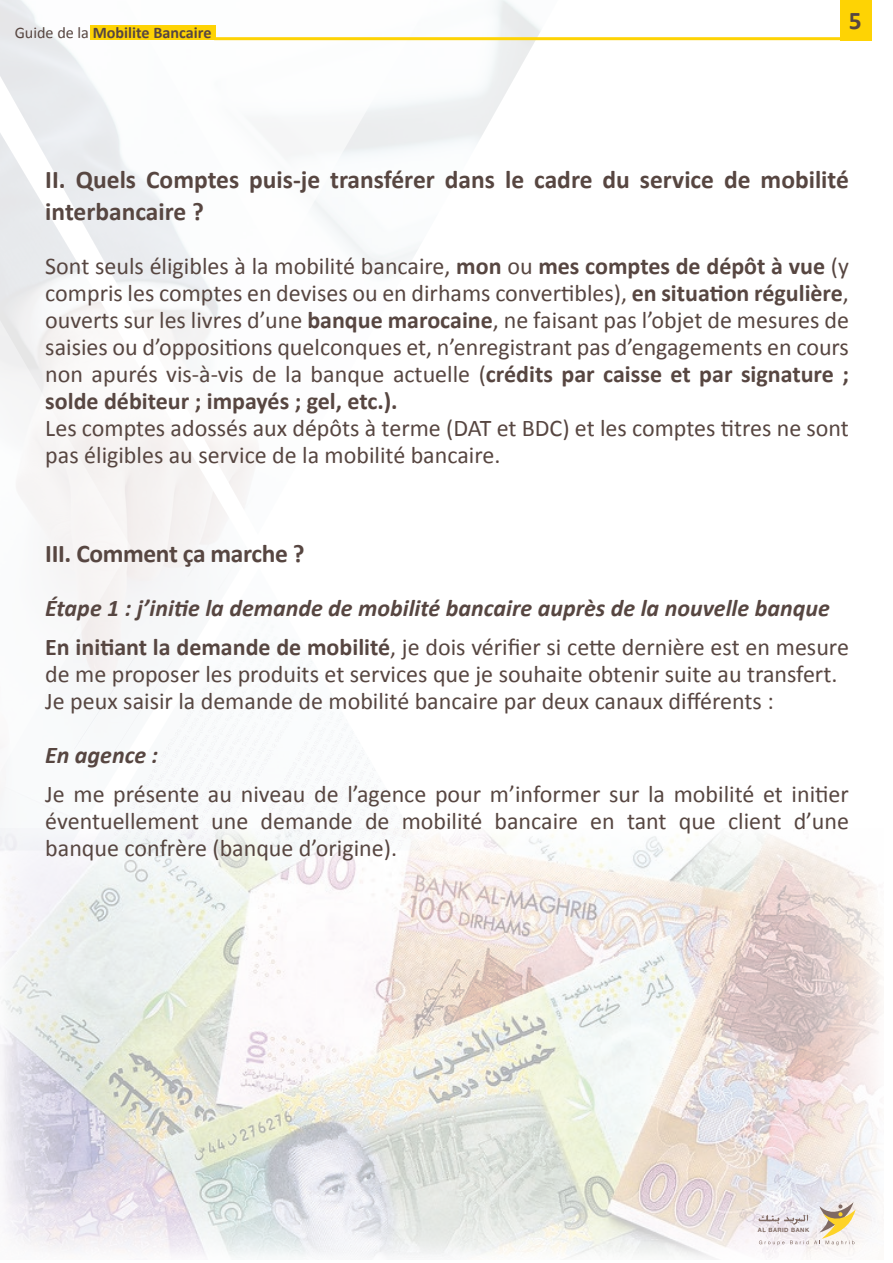
<style>
.page{position:relative;width:893px;height:1263px;background:#fff}
.page>*{position:absolute;margin:0;border:0;box-sizing:border-box;transform-origin:0 0}
.t1{font:700 25.5px/31.5px "Calibri";color:#574641}
.t2{font:24px/27px "Calibri";color:#574641;text-align:justify}
.t3{font:italic 700 24px/39px "Calibri";color:#574641}
.t4{font:700 16.2px "Calibri";color:#574641}
.t5{font:700 5.85px "Helvetica Neue";letter-spacing:.08em;color:#806a63}
.s1{font-weight:400}
.s2{font-weight:700}
.s3{font-style:normal}
.s4{font-weight:400;font-style:normal}
</style>
<div class="page">
<img style="left:0;top:0;width:558px;height:473px">
<img style="left:0;top:131px;width:250px;height:698px">
<svg style="left:88px;top:568px;width:320px;height:261px"></svg>
<svg style="left:0;top:317px;width:131px;height:458px"></svg>
<svg style="left:137px;top:782px;width:233px;height:47px"></svg>
<svg style="left:109px;top:0;width:357px;height:264px"></svg>
<img style="left:0;top:829px;width:883px;height:431px">
<svg style="left:759px;top:1202px;width:97px;height:43px"></svg>
<div style="left:90px;top:26px;width:125px;height:14px;background:#fed304"></div>
<hr style="left:214px;top:37px;width:635px;height:3px;background:#fed304">
<div style="left:840px;top:0;width:31px;height:40px;background:#fed304"></div>
<p class="t4" style="left:15px;top:22px;width:198px"><span class="s1">Guide de la</span> Mobilite Bancaire</p>
<p class="t1" style="left:849px;top:5px;width:14px">5</p>
<p class="t1" style="left:45px;top:164px;width:805px">II. Quels Comptes puis-je transférer dans le cadre du service de mobilité interbancaire ?</p>
<p class="t2" style="left:45px;top:252px;width:805px">Sont seuls éligibles à la mobilité bancaire, <span class="s2">mon</span> ou <span class="s2">mes comptes de dépôt à vue</span> (y compris les comptes en devises ou en dirhams convertibles), <span class="s2">en situation régulière</span>, ouverts sur les livres d’une <span class="s2">banque marocaine</span>, ne faisant pas l’objet de mesures de saisies ou d’oppositions quelconques et, n’enregistrant pas d’engagements en cours non apurés vis-à-vis de la banque actuelle (<span class="s2">crédits par caisse et par signature ; solde débiteur ; impayés ; gel, etc.).</span></p>
<p class="t2" style="left:45px;top:414px;width:805px">Les comptes adossés aux dépôts à terme (DAT et BDC) et les comptes titres ne sont pas éligibles au service de la mobilité bancaire.</p>
<p class="t1" style="left:45px;top:538px;width:261px">III. Comment ça marche ?</p>
<p class="t3" style="left:45px;top:588px;width:805px">Étape 1 : j’initie la demande de mobilité bancaire auprès de la nouvelle banque<br><span class="s3">En initiant la demande de mobilité</span><span class="s4">, je dois vérifier si cette dernière est en mesure</span></p>
<p class="t2" style="left:45px;top:660px;width:794px">de me proposer les produits et services que je souhaite obtenir suite au transfert.<br>Je peux saisir la demande de mobilité bancaire par deux canaux différents :</p>
<p class="t3" style="left:45px;top:735px;width:114px">En agence :</p>
<p class="t2" style="left:45px;top:780px;width:805px">Je me présente au niveau de l’agence pour m’informer sur la mobilité et initier éventuellement une demande de mobilité bancaire en tant que client d’une banque confrère (banque d’origine).</p>
<p class="t5" style="left:758px;top:1225px;width:53px">AL BARID BANK</p>
</div>
